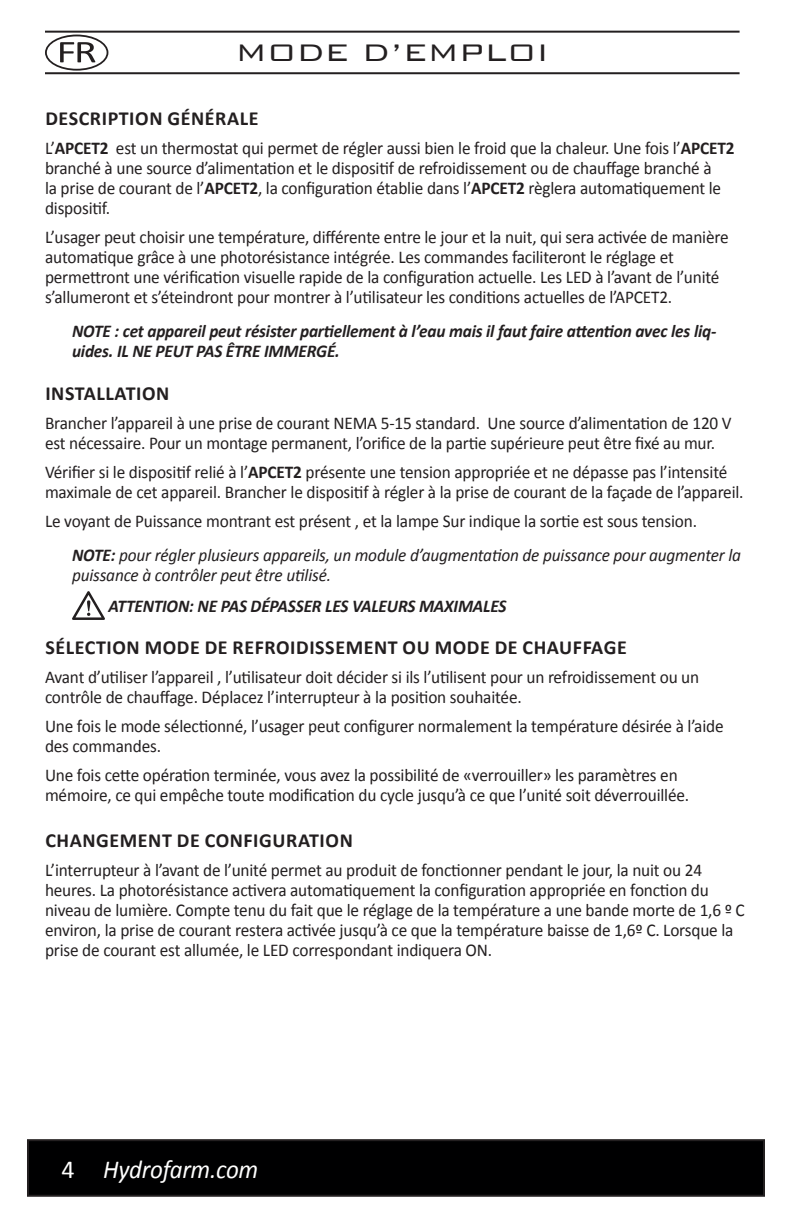
<style>
.page{position:relative;width:792px;height:1224px;background:#fff}
.page>*{position:absolute;margin:0;border:0;box-sizing:border-box;transform-origin:0 0}
.Page_header{font:300 32px "Bank Gothic";letter-spacing:-.01em;color:#231f20;scale:1.1 1}
.t1{font:italic 26px "Calibri";letter-spacing:-.01em;color:#fff;scale:.96 1}
.t2{font:26px "Calibri";color:#fff}
.Section_head_-_bold{font:700 20px "Calibri";letter-spacing:.03em;color:#231f20}
.Body_Text{font:18px/20px "Calibri";letter-spacing:-.01em;color:#231f20;scale:.96 1}
.Warning_Text{font:italic 700 18px/20px "Calibri";letter-spacing:-.01em;color:#231f20;scale:.96 1}
.Warning_Text-2{font:italic 18px/20px "Calibri";letter-spacing:-.01em;color:#231f20;scale:.96 1}
.s1{font-weight:700}
</style>
<div class="page">
<div style="left:28px;top:1140px;width:736px;height:56px;background:#000001"></div>
<div style="left:27px;top:1139px;width:738px;height:58px;border:2px solid #231f20"></div>
<svg style="left:72px;top:591px;width:33px;height:29px"></svg>
<hr style="left:45px;top:31px;width:695px;height:2px;background:#231f20">
<hr style="left:45px;top:72px;width:695px;height:2px;background:#231f20">
<svg style="left:45px;top:35px;width:63px;height:36px"></svg>
<p class="Page_header" style="left:235px;top:29px;width:287px">MODE D’EMPLOI</p>
<p class="Section_head_-_bold" style="left:45px;top:106px;width:215px">DESCRIPTION GÉNÉRALE</p>
<p class="Body_Text" style="left:45px;top:138px;width:720px">L’<span class="s1">APCET2</span> est un thermostat qui permet de régler aussi bien le froid que la chaleur. Une fois l’<span class="s1">APCET2 </span>branché à une source d’alimentation et le dispositif de refroidissement ou de chauffage branché à<br>la prise de courant de l’<span class="s1">APCET2</span>, la configuration établie dans l’<span class="s1">APCET2</span> règlera automatiquement le dispositif.</p>
<p class="Body_Text" style="left:45px;top:227px;width:714px">L’usager peut choisir une température, différente entre le jour et la nuit, qui sera activée de manière automatique grâce à une photorésistance intégrée. Les commandes faciliteront le réglage et permettront une vérification visuelle rapide de la configuration actuelle. Les LED à l’avant de l’unité s’allumeront et s’éteindront pour montrer à l’utilisateur les conditions actuelles de l’APCET2.</p>
<p class="Warning_Text" style="left:72px;top:321px;width:673px">NOTE : cet appareil peut résister partiellement à l’eau mais il faut faire attention avec les liq&shy;uides. IL NE PEUT PAS ÊTRE IMMERGÉ.</p>
<p class="Section_head_-_bold" style="left:45px;top:380px;width:126px">INSTALLATION</p>
<p class="Body_Text" style="left:45px;top:413px;width:717px">Brancher l’appareil à une prise de courant NEMA 5-15 standard. Une source d’alimentation de 120 V est nécessaire. Pour un montage permanent, l’orifice de la partie supérieure peut être fixé au mur.</p>
<p class="Body_Text" style="left:45px;top:462px;width:729px">Vérifier si le dispositif relié à l’<span class="s1">APCET2</span> présente une tension appropriée et ne dépasse pas l’intensité maximale de cet appareil. Brancher le dispositif à régler à la prise de courant de la façade de l’appareil.</p>
<p class="Body_Text" style="left:45px;top:511px;width:681px">Le voyant de Puissance montrant est présent , et la lampe Sur indique la sortie est sous tension.</p>
<p class="Warning_Text-2" style="left:72px;top:545px;width:698px"><span class="s1">NOTE:</span> pour régler plusieurs appareils, un module d’augmentation de puissance pour augmenter la puissance à contrôler peut être utilisé.</p>
<p class="Warning_Text" style="left:109px;top:596px;width:416px">ATTENTION: NE PAS DÉPASSER LES VALEURS MAXIMALES</p>
<p class="Section_head_-_bold" style="left:45px;top:635px;width:583px">SÉLECTION MODE DE REFROIDISSEMENT OU MODE DE CHAUFFAGE</p>
<p class="Body_Text" style="left:45px;top:667px;width:683px">Avant d’utiliser l’appareil , l’utilisateur doit décider si ils l’utilisent pour un refroidissement ou un contrôle de chauffage. Déplacez l’interrupteur à la position souhaitée.</p>
<p class="Body_Text" style="left:45px;top:716px;width:708px">Une fois le mode sélectionné, l’usager peut configurer normalement la température désirée à l’aide des commandes.</p>
<p class="Body_Text" style="left:45px;top:765px;width:673px">Une fois cette opération terminée, vous avez la possibilité de «verrouiller» les paramètres en mémoire, ce qui empêche toute modification du cycle jusqu’à ce que l’unité soit déverrouillée.</p>
<p class="Section_head_-_bold" style="left:45px;top:828px;width:309px">CHANGEMENT DE CONFIGURATION</p>
<p class="Body_Text" style="left:45px;top:860px;width:730px">L’interrupteur à l’avant de l’unité permet au produit de fonctionner pendant le jour, la nuit ou 24 heures. La photorésistance activera automatiquement la configuration appropriée en fonction du niveau de lumière. Compte tenu du fait que le réglage de la température a une bande morte de 1,6 º C environ, la prise de courant restera activée jusqu’à ce que la température baisse de 1,6º C. Lorsque la prise de courant est allumée, le LED correspondant indiquera ON.</p>
<p class="t2" style="left:61px;top:1153px;width:15px">4</p>
<p class="t1" style="left:103px;top:1151px;width:163px">Hydrofarm.com</p>
</div>
